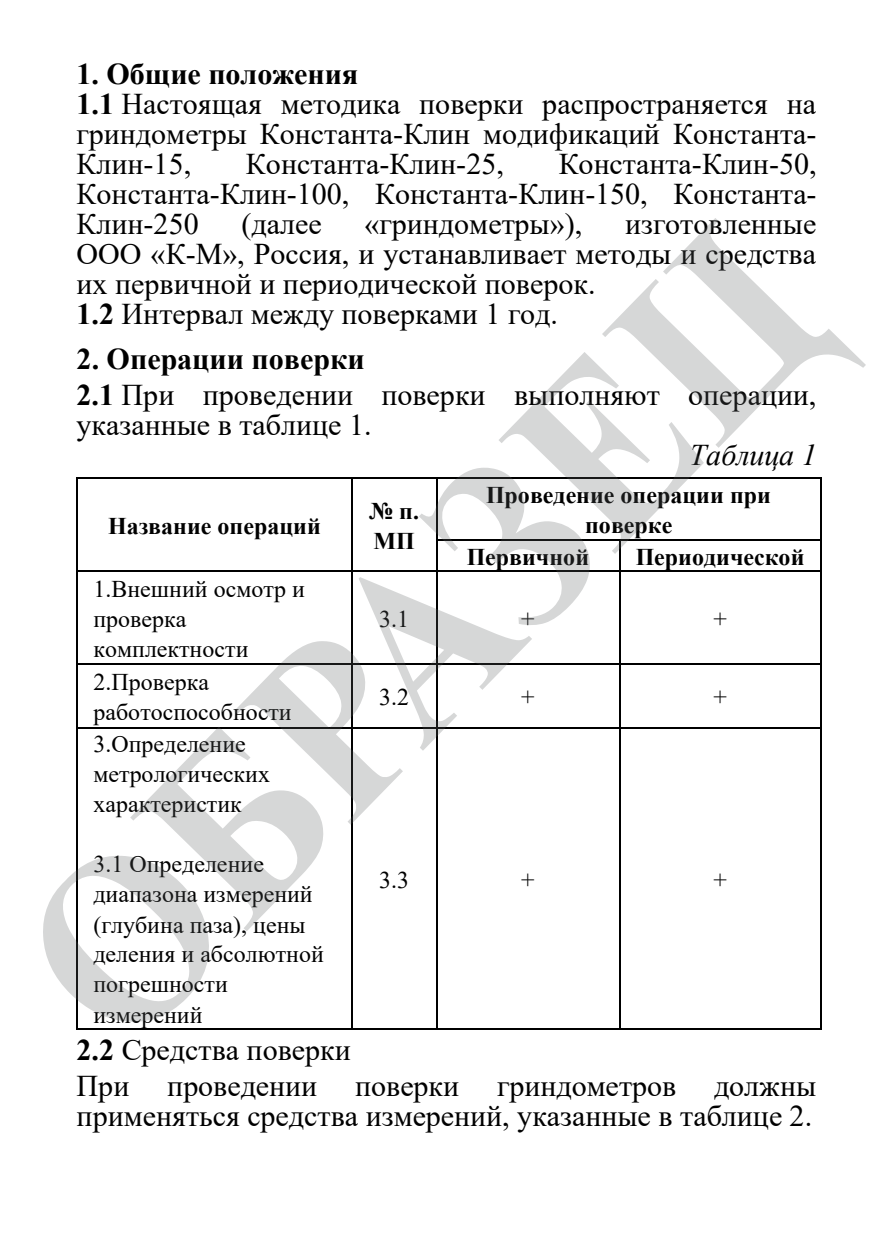
<style>
.page{position:relative;width:893px;height:1259px;background:#fff}
.page>*{position:absolute;margin:0;border:0;box-sizing:border-box;transform-origin:0 0}
.t1{font:30px/30px "Times New Roman";color:#000}
.t2{font:italic 30px "Times New Roman";color:#000}
.t3{font:24px/30px "Times New Roman";color:#000}
.t4{font:700 24px/30px "Times New Roman";color:#000}
.s1{font-weight:700}
.s2{font-weight:700;color:#fff}
.s3{color:#fff}
</style>
<div class="page">
<hr style="left:437px;top:478px;width:383px;height:1px;background:#000">
<hr style="left:820px;top:479px;width:2px;height:60px;background:#000">
<hr style="left:620px;top:539px;width:200px;height:2px;background:#000">
<hr style="left:820px;top:541px;width:2px;height:30px;background:#000">
<hr style="left:620px;top:571px;width:200px;height:1px;background:#000">
<hr style="left:820px;top:572px;width:2px;height:91px;background:#000">
<hr style="left:620px;top:663px;width:200px;height:1px;background:#000">
<hr style="left:820px;top:664px;width:2px;height:63px;background:#000">
<hr style="left:620px;top:727px;width:200px;height:1px;background:#000">
<hr style="left:76px;top:728px;width:2px;height:300px;background:#000">
<hr style="left:78px;top:1028px;width:273px;height:2px;background:#000">
<hr style="left:351px;top:728px;width:2px;height:300px;background:#000">
<hr style="left:353px;top:1028px;width:83px;height:2px;background:#000">
<hr style="left:436px;top:728px;width:1px;height:300px;background:#000">
<hr style="left:437px;top:1028px;width:182px;height:2px;background:#000">
<hr style="left:619px;top:728px;width:1px;height:300px;background:#000">
<hr style="left:620px;top:1028px;width:200px;height:2px;background:#000">
<hr style="left:820px;top:728px;width:2px;height:300px;background:#000">
<svg style="left:43px;top:352px;width:661px;height:670px"></svg>
<svg style="left:602px;top:218px;width:264px;height:230px"></svg>
<p class="t1" style="left:76px;top:58px;width:742px"><span class="s1">1. Общие положения<br>1.1</span><span class="s2">.</span>Настоящая методика поверки распространяется на гриндометры Константа-Клин модификаций Константа-Клин-15,</p>
<p class="t1" style="left:246px;top:148px;width:260px">Константа-Клин-25,</p>
<p class="t1" style="left:77px;top:148px;width:742px;text-align:justify;text-indent:482px">Константа-Клин-50, Константа-Клин-100, Константа-Клин-150, Константа-Клин-250</p>
<p class="t1" style="left:242px;top:208px;width:82px">(далее</p>
<p class="t1" style="left:365px;top:208px;width:219px">«гриндометры»),</p>
<p class="t1" style="left:77px;top:208px;width:741px;text-indent:549px">изготовленные ООО «К-М», Россия, и устанавливает методы и средства их первичной и периодической поверок.<br><span class="s1">1.2</span><span class="s2">.</span>Интервал между поверками 1 год.</p>
<p class="t1" style="left:77px;top:340px;width:741px;line-height:36px"><span class="s1">2. Операции поверки<br>2.1</span><span class="s2">.</span>При проведении поверки выполняют операции,</p>
<p class="t1" style="left:77px;top:409px;width:296px">указанные в таблице 1.</p>
<p class="t2" style="left:690px;top:434px;width:129px">Таблица 1</p>
<p class="t4" style="left:108px;top:510px;width:214px">Название операций</p>
<p class="t3" style="left:93px;top:573px;width:213px">1.Внешний осмотр и проверка комплектности</p>
<p class="t3" style="left:93px;top:666px;width:200px">2.Проверка работоспособности</p>
<p class="t3" style="left:93px;top:728px;width:178px">3.Определение метрологических характеристик</p>
<p class="t3" style="left:93px;top:848px;width:232px">3.1<span class="s3">.</span>Определение диапазона измерений (глубина паза), цены деления и абсолютной погрешности измерений</p>
<p class="t4" style="left:369px;top:495px;width:51px">№ п.<br>МП</p>
<p class="t4" style="left:486px;top:479px;width:286px">Проведение операции при</p>
<p class="t4" style="left:585px;top:509px;width:89px">поверке</p>
<p class="t4" style="left:467px;top:541px;width:124px">Первичной</p>
<p class="t4" style="left:636px;top:541px;width:170px">Периодической</p>
<p class="t3" style="left:379px;top:603px;width:31px">3.1</p>
<p class="t3" style="left:521px;top:603px;width:15px">+</p>
<p class="t3" style="left:714px;top:603px;width:15px">+</p>
<p class="t3" style="left:379px;top:681px;width:31px">3.2</p>
<p class="t3" style="left:521px;top:681px;width:15px">+</p>
<p class="t3" style="left:714px;top:681px;width:15px">+</p>
<p class="t3" style="left:379px;top:864px;width:31px">3.3</p>
<p class="t3" style="left:521px;top:864px;width:15px">+</p>
<p class="t3" style="left:714px;top:864px;width:15px">+</p>
<p class="t1" style="left:77px;top:1031px;width:276px;line-height:36px"><span class="s1">2.2</span><span class="s2">.</span>Средства поверки<br>При</p>
<p class="t1" style="left:167px;top:1070px;width:151px">проведении</p>
<p class="t1" style="left:355px;top:1070px;width:106px">поверки</p>
<p class="t1" style="left:497px;top:1070px;width:181px">гриндометров</p>
<p class="t1" style="left:77px;top:1070px;width:741px;text-align:right">должны<br>применяться средства измерений, указанные в таблице 2.</p>
</div>
